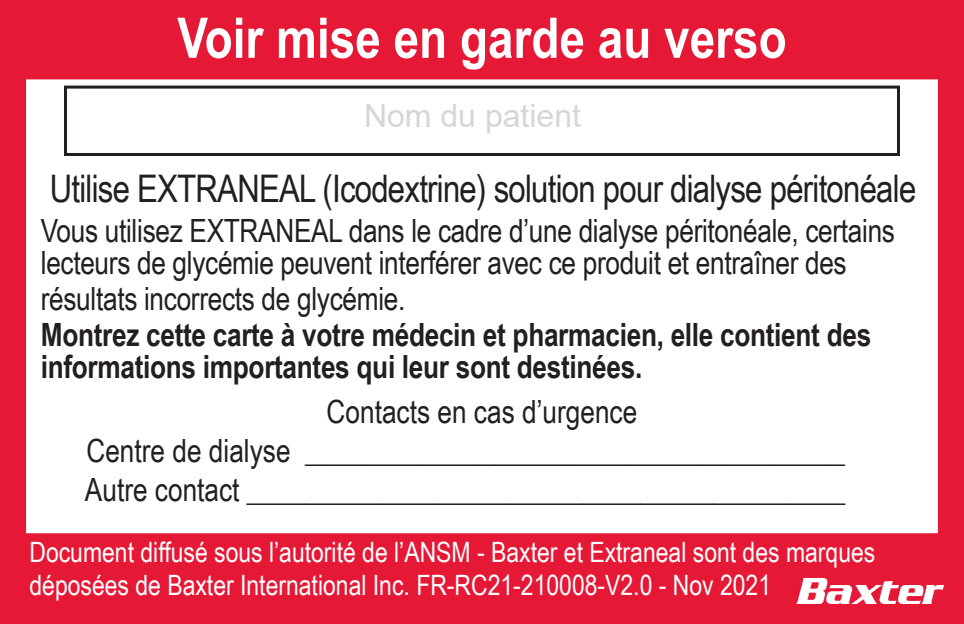
<style>
.page{position:relative;width:964px;height:624px;background:#e51836}
.page>*{position:absolute;margin:0;border:0;box-sizing:border-box;transform-origin:0 0}
.t1{font:700 56px "Arial Narrow";color:#fff}
.t2{font:38px "Arial Narrow";letter-spacing:-.02em;color:#231f20}
.t3{font:32px/32px "Arial Narrow";letter-spacing:-.01em;color:#231f20}
.t4{font:700 32px "Arial Narrow";letter-spacing:-.01em;color:#231f20}
.t5{font:32px "Arial";color:#dad5d5}
.t6{font:28px/33.6px "Arial Narrow";color:#fff}
</style>
<div class="page">
<div style="left:26px;top:79px;width:912px;height:454px;background:#fff;border:4px solid #fff"></div>
<div style="left:64px;top:86px;width:836px;height:70px;border:3px solid #231f20"></div>
<img style="left:796px;top:578px;width:147px;height:25px">
<p class="t1" style="left:177px;top:-4px;width:611px">Voir mise en garde au verso</p>
<p class="t5" style="left:364px;top:93px;width:218px">Nom du patient</p>
<p class="t2" style="left:50px;top:160px;width:868px">Utilise EXTRANEAL (Icodextrine) solution pour dialyse péritonéale</p>
<p class="t3" style="left:41px;top:213px;width:856px">Vous utilisez EXTRANEAL dans le cadre d’une dialyse péritonéale, certains lecteurs de glycémie peuvent interférer avec ce produit et entraîner des</p>
<p class="t3" style="left:41px;top:281px;width:366px">résultats incorrects de glycémie.</p>
<p class="t4" style="left:41px;top:310px;width:832px">Montrez cette carte à votre médecin et pharmacien, elle contient des</p>
<p class="t4" style="left:41px;top:342px;width:603px">informations importantes qui leur sont destinées.</p>
<p class="t3" style="left:327px;top:395px;width:312px">Contacts en cas d’urgence</p>
<p class="t3" style="left:86px;top:433px;width:760px">Centre de dialyse _____________________________________</p>
<p class="t3" style="left:85px;top:472px;width:762px">Autre contact _________________________________________</p>
<p class="t6" style="left:29px;top:534px;width:847px">Document diffusé sous l’autorité de l’ANSM - Baxter et Extraneal sont des marques déposées de Baxter International Inc. FR-RC21-210008-V2.0 - Nov 2021</p>
</div>
